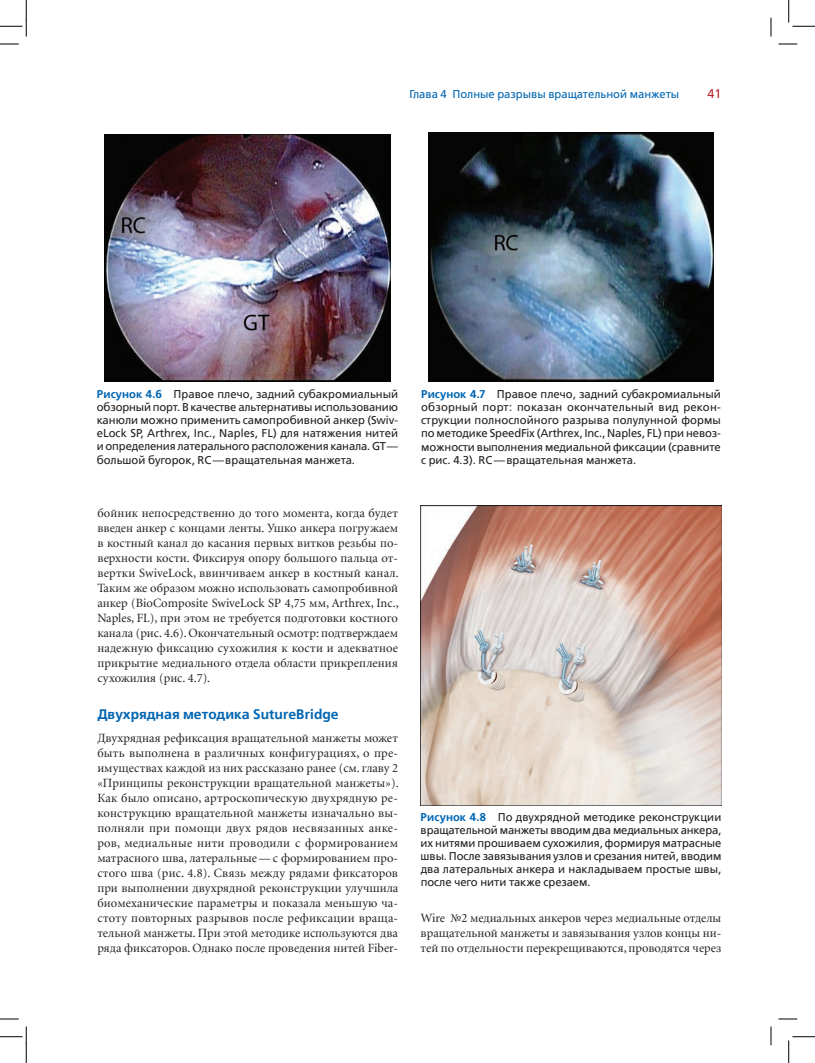
<style>
.page{position:relative;width:815px;height:1063px;background:#fff}
.page>*{position:absolute;margin:0;border:0;box-sizing:border-box;transform-origin:0 0}
.t1{font:700 13.75px "Free Set C";color:#0166b3}
.t2{font:12.5px/15px "Minion Cyr";color:#231f20;text-align:justify}
.t3{font:12.5px "Free Set C";color:#b7282e}
.t4{font:11.25px/13.1px "Free Set C";color:#231f20;text-align:justify}
.t5{font:11.25px "Free Set C";color:#0166b3}
.s1{font-weight:700;color:#0166b3}
</style>
<div class="page">
<img style="left:105px;top:135px;width:285px;height:246px">
<img style="left:428px;top:132px;width:285px;height:249px">
<img style="left:421px;top:505px;width:300px;height:300px">
<svg style="left:0;top:43px;width:19px;height:2px"></svg>
<svg style="left:778px;top:43px;width:19px;height:2px"></svg>
<svg style="left:0;top:1018px;width:19px;height:1px"></svg>
<svg style="left:778px;top:1018px;width:19px;height:1px"></svg>
<svg style="left:770px;top:18px;width:1px;height:18px"></svg>
<svg style="left:770px;top:1026px;width:1px;height:19px"></svg>
<svg style="left:0;top:0;width:27px;height:36px"></svg>
<svg style="left:0;top:1026px;width:27px;height:36px"></svg>
<svg style="left:788px;top:0;width:26px;height:27px"></svg>
<svg style="left:788px;top:1036px;width:26px;height:26px"></svg>
<p class="t5" style="left:409px;top:88px;width:271px">Глава 4 Полные разрывы вращательной манжеты</p>
<p class="t3" style="left:707px;top:87px;width:15px">41</p>
<p class="t4" style="left:97px;top:387px;width:303px"><span class="s1">Рисунок 4.6</span> Правое плечо, задний субакромиальный обзорный порт. В качестве альтернативы использованию канюли можно применить самопробивной анкер (Swiv&shy;eLock SP, Arthrex, Inc., Naples, FL) для натяжения нитей и определения латерального расположения канала. GT— большой бугорок, RC—вращательная манжета.</p>
<p class="t4" style="left:421px;top:387px;width:301px"><span class="s1">Рисунок 4.7</span> Правое плечо, задний субакромиальный обзорный порт: показан окончательный вид рекон&shy;струкции полнослойного разрыва полулунной формы по методике SpeedFix (Arthrex, Inc., Naples, FL) при невоз&shy;можности выполнения медиальной фиксации (сравните с рис. 4.3). RC—вращательная манжета.</p>
<p class="t2" style="left:97px;top:505px;width:303px">бойник непосредственно до того момента, когда будет введен анкер с концами ленты. Ушко анкера погружаем в костный канал до касания первых витков резьбы по&shy;верхности кости. Фиксируя опору большого пальца от&shy;вертки SwiveLock, ввинчиваем анкер в костный канал.<br>Таким же образом можно использовать самопробивной анкер (BioComposite SwiveLock SP 4,75 мм, Arthrex, Inc., Naples, FL), при этом не требуется подготовки костного канала (рис. 4.6). Окончательный осмотр: подтверждаем надежную фиксацию сухожилия к кости и адекватное прикрытие медиального отдела области прикрепления сухожилия (рис. 4.7).</p>
<p class="t1" style="left:97px;top:706px;width:242px">Двухрядная методика SutureBridge</p>
<p class="t2" style="left:97px;top:730px;width:303px">Двухрядная рефиксация вращательной манжеты может быть выполнена в различных конфигурациях, о пре&shy;имуществах каждой из них рассказано ранее (см. главу 2 «Принципы реконструкции вращательной манжеты»).<br>Как было описано, артроскопическую двухрядную ре&shy;конструкцию вращательной манжеты изначально вы&shy;полняли при помощи двух рядов несвязанных анке&shy;ров, медиальные нити проводили с формированием матрасного шва, латеральные—с формированием про&shy;стого шва (рис. 4.8). Связь между рядами фиксаторов при выполнении двухрядной реконструкции улучшила биомеханические параметры и показала меньшую ча&shy;стоту повторных разрывов после рефиксации враща&shy;тельной манжеты. При этой методике используются два ряда фиксаторов. Однако после проведения нитей Fiber-</p>
<p class="t4" style="left:420px;top:810px;width:302px"><span class="s1">Рисунок 4.8</span> По двухрядной методике реконструкции вращательной манжеты вводим два медиальных анкера, их нитями прошиваем сухожилия, формируя матрасные швы. После завязывания узлов и срезания нитей, вводим два латеральных анкера и накладываем простые швы, после чего нити также срезаем.</p>
<p class="t2" style="left:420px;top:910px;width:302px">Wire №2 медиальных анкеров через медиальные отделы вращательной манжеты и завязывания узлов концы ни&shy;тей по отдельности перекрещиваются, проводятся через</p>
</div>
